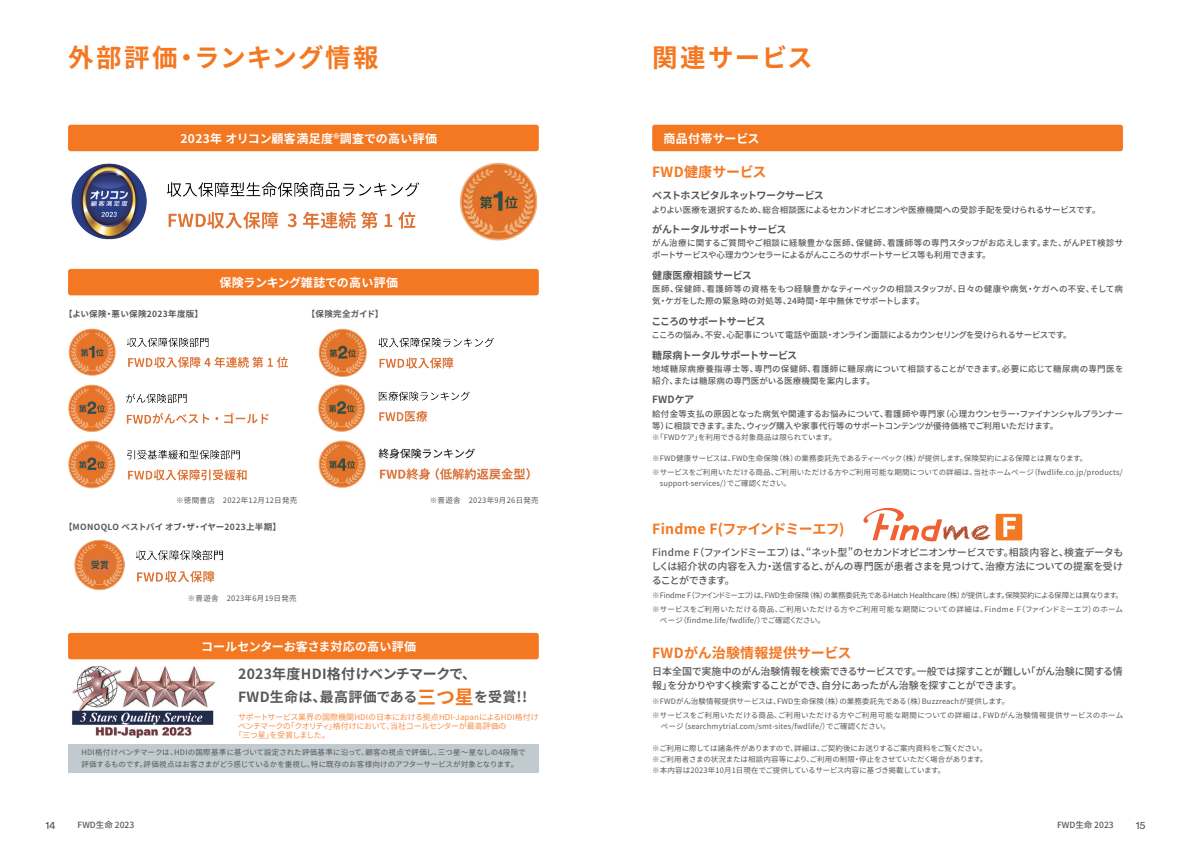
<style>
.page{position:relative;width:1191px;height:842px;background:#fff}
.page>*{position:absolute;margin:0;border:0;box-sizing:border-box;transform-origin:0 0}
.t1{font:700 25.5px "Noto Sans CJ Kjp";letter-spacing:.06em;color:#f47721}
.t2{font:700 14px/23.5px "Noto Sans CJ Kjp";letter-spacing:.02em;color:#57585a}
.t3{font:700 14px "Noto Sans CJ Kjp";letter-spacing:.01em;color:#f47721}
.t4{font:700 14px "Noto Sans CJ Kjp";letter-spacing:-.06em;color:#f47721}
.t5{font:700 12px "Noto Sans CJ Kjp";letter-spacing:.02em;color:#fff}
.t6{font:700 12px "Noto Sans CJ Kjp";letter-spacing:-.015em;color:#fff}
.t7{font:500 10px/14px "Noto Sans CJ Kjp";letter-spacing:-.035em;color:#57585a;text-align:justify}
.t8{font:700 10px "Noto Sans CJ Kjp";letter-spacing:-.03em;color:#57585a}
.t9{font:700 10px "Noto Sans CJ Kjp";letter-spacing:.02em;color:#57585a}
.t10{font:500 8.5px/12px "Noto Sans CJ Kjp";letter-spacing:-.005em;color:#57585a}
.t11{font:500 8.5px/12px "Noto Sans CJ Kjp";letter-spacing:.02em;color:#57585a}
.t12{font:700 8.5px "Noto Sans CJ Kjp";letter-spacing:.04em;color:#57585a}
.t13{font:500 8.5px "Noto Sans CJ Kjp";letter-spacing:-.035em;color:#57585a}
.t14{font:500 8.5px "Noto Sans CJ Kjp";letter-spacing:-.055em;color:#57585a}
.t15{font:8px "Noto Sans CJ Kjp";color:#f68f46}
.t16{font:8px "Noto Sans CJ Kjp";letter-spacing:-.05em;color:#f68f46}
.t17{font:8px "Noto Sans CJ Kjp";letter-spacing:-.07em;color:#f68f46}
.t18{font:7.5px/13.8px "Noto Sans CJ Kjp";letter-spacing:.015em;color:#57585a}
.t19{font:7.5px/13.8px "Noto Sans CJ Kjp";letter-spacing:-.02em;color:#57585a}
.t20{font:7.5px "Noto Sans CJ Kjp";letter-spacing:.04em;color:#57585a}
.t21{font:7.5px "Noto Sans CJ Kjp";letter-spacing:-.025em;color:#57585a}
.s1{font-size:19px;color:#f47721}
.s2{font-family:"FWD Circular TT";font-weight:400;font-size:11px}
.s3{font-weight:400;font-size:11px}
</style>
<div class="page">
<div style="left:652px;top:125px;width:471px;height:26px;background:#f47721;border-radius:3px"></div>
<svg style="left:863px;top:508px;width:127px;height:33px"></svg>
<div style="left:995px;top:514px;width:27px;height:26px;background:#f47721;border-radius:2px"></div>
<svg style="left:1003px;top:517px;width:12px;height:20px"></svg>
<div style="left:68px;top:125px;width:471px;height:26px;background:#f47721;border-radius:3px"></div>
<div style="left:68px;top:269px;width:471px;height:26px;background:#f47721;border-radius:3px"></div>
<div style="left:68px;top:633px;width:471px;height:26px;background:#f47721;border-radius:3px"></div>
<img style="left:71px;top:163px;width:348px;height:77px">
<img style="left:68px;top:328px;width:220px;height:48px">
<img style="left:318px;top:328px;width:176px;height:49px">
<img style="left:460px;top:163px;width:78px;height:78px">
<img style="left:318px;top:384px;width:152px;height:47px">
<img style="left:318px;top:440px;width:212px;height:48px">
<img style="left:68px;top:384px;width:201px;height:48px">
<img style="left:68px;top:440px;width:179px;height:49px">
<img style="left:75px;top:539px;width:148px;height:52px">
<img style="left:72px;top:666px;width:144px;height:71px">
<div style="left:68px;top:744px;width:471px;height:28px;background:#c1cace"></div>
<h1 class="t1" style="left:68px;top:43px;width:312px">外部評価・ランキング情報</h1>
<h3 class="t5" style="left:180px;top:131px;width:258px">2023年オリコン顧客満足度®調査での高い評価</h3>
<p class="t12" style="left:64px;top:309px;width:141px">【よい保険・悪い保険2023年度版】</p>
<h3 class="t6" style="left:219px;top:276px;width:180px">保険ランキング雑誌での高い評価</h3>
<p class="t12" style="left:307px;top:309px;width:78px">【保険完全ガイド】</p>
<p class="t20" style="left:176px;top:496px;width:123px">※徳間書店　2022年12月12日発売</p>
<p class="t20" style="left:430px;top:496px;width:110px">※晋遊舎　2023年9月26日発売</p>
<p class="t12" style="left:64px;top:522px;width:218px">【MONOQLO ベストバイオブ・ザ・イヤー2023上半期】</p>
<p class="t20" style="left:188px;top:594px;width:110px">※晋遊舎　2023年6月19日発売</p>
<h3 class="t5" style="left:201px;top:639px;width:217px">コールセンターお客さま対応の高い評価</h3>
<h2 class="t2" style="left:238px;top:662px;width:290px">2023年度HDI格付けベンチマークで、<br>FWD生命は、最高評価である<span class="s1">三つ星</span>を受賞!!</h2>
<p class="t15" style="left:238px;top:712px;width:302px">サポートサービス業界の国際機関HDIの日本における拠点HDI-JapanによるHDI格付け</p>
<p class="t16" style="left:238px;top:721px;width:270px">ベンチマークの「クオリティ」格付けにおいて、当社コールセンターが最高評価の</p>
<p class="t17" style="left:234px;top:730px;width:97px">「三つ星」を受賞しました。</p>
<p class="t18" style="left:81px;top:747px;width:446px;line-height:12px">HDI格付けベンチマークは、HDIの国際基準に基づいて設定された評価基準に沿って、顧客の視点で評価し、三つ星〜星なしの4段階で評価するものです。評価視点はお客さまがどう感じているかを重視し、特に既存のお客様向けのアフターサービスが対象となります。</p>
<h1 class="t1" style="left:652px;top:43px;width:162px">関連サービス</h1>
<h3 class="t5" style="left:663px;top:131px;width:98px">商品付帯サービス</h3>
<h2 class="t3" style="left:652px;top:164px;width:116px">FWD健康サービス</h2>
<h3 class="t8" style="left:652px;top:190px;width:173px">ベストホスピタルネットワークサービス</h3>
<p class="t13" style="left:651px;top:205px;width:450px">よりよい医療を選択するため、総合相談医によるセカンドオピニオンや医療機関への受診⼿配を受けられるサービスです。</p>
<h3 class="t8" style="left:652px;top:223px;width:136px">がんトータルサポートサービス</h3>
<p class="t10" style="left:652px;top:237px;width:472px">がん治療に関するご質問やご相談に経験豊かな医師、保健師、看護師等の専⾨スタッフがお応えします。また、がんPET検診サポートサービスや⼼理カウンセラーによるがんこころのサポートサービス等も利用できます。</p>
<h3 class="t9" style="left:652px;top:270px;width:101px">健康医療相談サービス</h3>
<p class="t11" style="left:652px;top:283px;width:472px">医師、保健師、看護師等の資格をもつ経験豊かなティーペックの相談スタッフが、日々の健康や病気・ケガへの不安、そして病気・ケガをした際の緊急時の対処等、24時間・年中無休でサポートします。</p>
<h3 class="t8" style="left:651px;top:316px;width:115px">こころのサポートサービス</h3>
<p class="t14" style="left:651px;top:330px;width:421px">こころの悩み、不安、心配事について電話や⾯談・オンライン面談によるカウンセリングを受けられるサービスです。</p>
<h3 class="t8" style="left:652px;top:350px;width:147px">糖尿病トータルサポートサービス</h3>
<p class="t11" style="left:652px;top:363px;width:473px">地域糖尿病療養指導⼠等、専⾨ の保健師、看護師に糖尿病について相談することができます。必要に応じて糖尿病の専門医を紹介、または糖尿病の専門医がいる医療機関を案内します。</p>
<h3 class="t8" style="left:652px;top:394px;width:53px">FWDケア　</h3>
<p class="t10" style="left:652px;top:408px;width:472px">給付金等支払の原因となった病気や関連するお悩みについて、看護師や専門家（心理カウンセラー・ファイナンシャルプランナー等）に相談できます。また、ウィッグ購入や家事代行等のサポートコンテンツが優待価格でご利用いただけます。</p>
<p class="t21" style="left:652px;top:433px;width:186px">※「FWDケア」を利用できる対象商品は限られています。</p>
<p class="t18" style="left:652px;top:452px;width:472px">※FWD健康サービスは、FWD⽣命保険（株）の業務委託先であるティーペック（株）が提供します。保険契約による保障とは異なります。<br>※サービスをご利⽤いただける商品、ご利⽤いただける⽅やご利⽤ 可能な期間についての詳細は、当社ホームページ（fwdlife.co.jp/products/</p>
<p class="t18" style="left:659px;top:476px;width:133px">support-services/）でご確認ください。</p>
<h2 class="t4" style="left:652px;top:521px;width:194px">Findme F(ファインドミーエフ)</h2>
<h3 class="t7" style="left:651px;top:545px;width:473px">Findme F（ファインドミーエフ）は、“ネット型”のセカンドオピニオンサービスです。相談内容と、検査データもしくは紹介状の内容を入力・送信すると、がんの専門医が患者さまを見つけて、治療方法についての提案を受けることができます。</h3>
<p class="t19" style="left:652px;top:589px;width:472px">※Findme F（ファインドミーエフ）は、FWD⽣命保険（株）の業務委託先であるHatch Healthcare（株）が提供します。保険契約による保障とは異なります。※サービスをご利用いただける商品、ご利用いただける方やご利用可能な期間についての詳細は、Findme F（ファインドミーエフ）のホーム</p>
<p class="t18" style="left:660px;top:614px;width:167px">ページ（findme.life/fwdlife/）でご確認ください。</p>
<h2 class="t3" style="left:652px;top:644px;width:201px">FWDがん治験情報提供サービス</h2>
<h3 class="t7" style="left:652px;top:665px;width:472px">日本全国で実施中のがん治験情報を検索できるサービスです。一般では探すことが難しい「がん治験に関する情報」を分かりやすく検索することができ、自分にあったがん治験を探すことができます。</h3>
<p class="t18" style="left:652px;top:694px;width:472px">※FWDがん治験情報提供サービスは、FWD生命保険（株）の業務委託先である（株）Buzzreachが提供します。<br>※サービスをご利用いただける商品、ご利用いただける方やご利用可能な期間についての詳細は、FWDがん治験情報提供サービスのホーム</p>
<p class="t18" style="left:661px;top:719px;width:231px">ページ（searchmytrial.com/smt-sites/fwdlife/）でご確認ください。</p>
<p class="t18" style="left:652px;top:743px;width:337px;line-height:11px;text-align:justify">※ご利⽤ に際しては諸条件がありますので、詳細は、ご契約後にお送りするご案内資料をご覧ください。※ご利⽤者さまの状況または相談内容等により、ご利⽤ の制限・停⽌をさせていただく場合があります。※本内容は2023年10月1日現在でご提供しているサービス内容に基づき掲載しています。</p>
<p class="t10" style="left:45px;top:819px;width:90px"><span class="s2">14</span><span class="s3">　　</span>FWD生命 2023</p>
<p class="t10" style="left:1057px;top:819px;width:90px">FWD生命 2023<span class="s3">　　</span><span class="s2">15</span></p>
</div>
